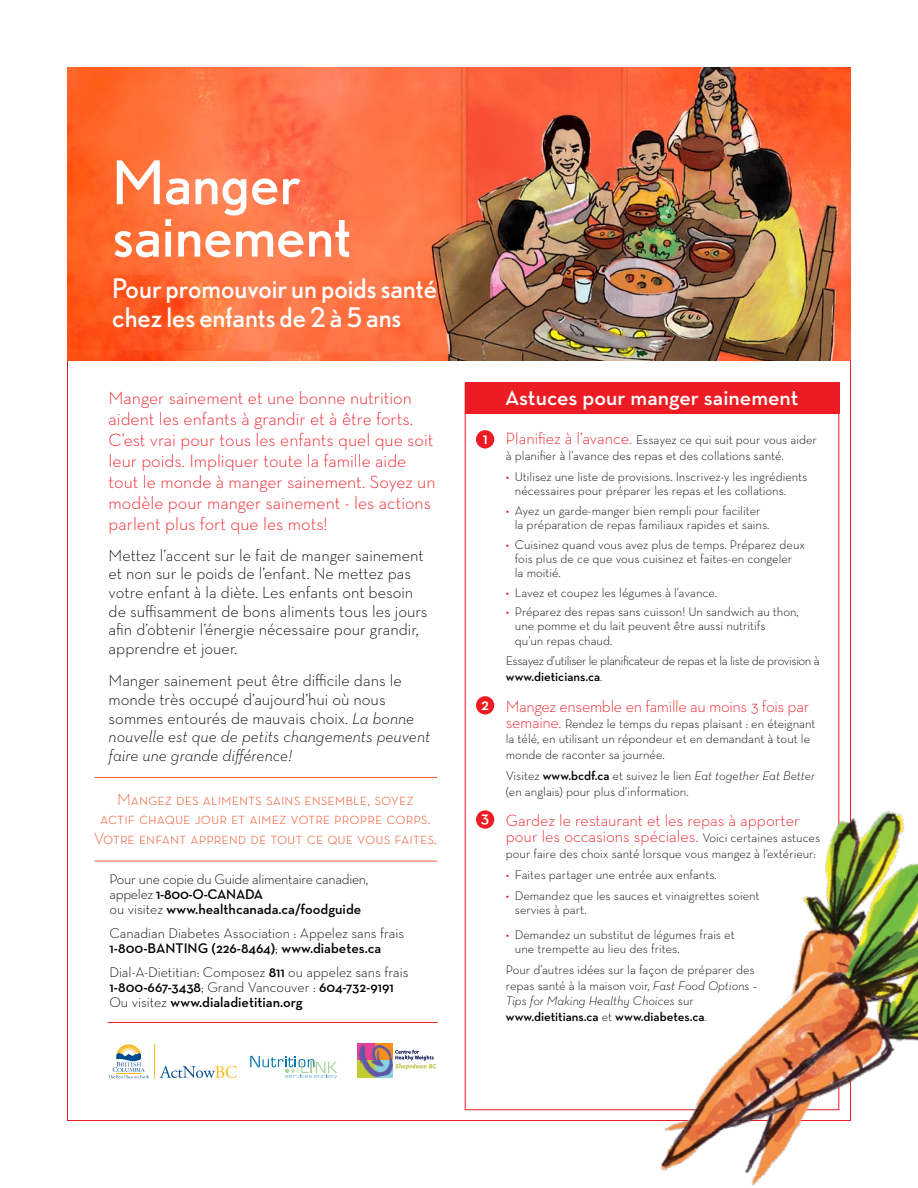
<style>
.page{position:relative;width:918px;height:1188px;background:#fff}
.page>*{position:absolute;margin:0;border:0;box-sizing:border-box;transform-origin:0 0}
.t1{font:60px/52.5px "Nobel";color:#fff}
.t2{font:27px/29.4px "Nobel";color:#fff}
.t3{font:600 21.75px "Neutra Text";color:#fff}
.t4{font:300 18px/21px "Neutra Text";color:#ed1c24}
.t5{font:300 16.5px/18.6px "Neutra Text";color:#000}
.t6{font:16.5px/19.5px "Neutra Text Light SC";color:#ee5e38;text-align:center}
.t7{font:300 16.5px/16.2px "Neutra Text";color:#ed1c24}
.t8{font:300 16.5px "Neutra Text";letter-spacing:-.02em;color:#ed1c24}
.t9{font:600 16.5px "Neutra Text";color:#fff}
.t10{font:300 14.25px/15px "Neutra Text";color:#000}
.t11{font:300 14.25px/15px "Neutra Text";letter-spacing:-.02em;color:#000}
.t12{font:300 12.75px/14.2px "Neutra Text";color:#000}
.t13{font:300 12.75px/15.8px "Neutra Text";letter-spacing:-.03em;color:#000}
.s1{font-style:italic}
.s2{font-weight:600}
.s3{font-size:16.5px;color:#ed1c24}
.s4{color:#ed1c24}
.s5{font-size:12.75px;color:#000}
</style>
<div class="page">
<img style="left:67px;top:67px;width:784px;height:294px">
<div style="left:465px;top:383px;width:374px;height:31px;background:#ed1c24"></div>
<img style="left:579px;top:765px;width:339px;height:421px">
<hr style="left:108px;top:1022px;width:330px;height:1px;background:#ed1c24">
<hr style="left:94px;top:777px;width:343px;height:1px;background:#ee5e38">
<hr style="left:94px;top:861px;width:343px;height:1px;background:#ee5e38">
<svg style="left:250px;top:1056px;width:87px;height:23px"></svg>
<hr style="left:154px;top:1045px;width:1px;height:33px;background:#fdb813">
<svg style="left:160px;top:1066px;width:77px;height:12px"></svg>
<svg style="left:108px;top:1045px;width:41px;height:33px"></svg>
<svg style="left:357px;top:1043px;width:36px;height:35px"></svg>
<svg style="left:358px;top:1043px;width:17px;height:17px"></svg>
<svg style="left:375px;top:1043px;width:17px;height:17px"></svg>
<svg style="left:375px;top:1060px;width:17px;height:17px"></svg>
<svg style="left:358px;top:1060px;width:17px;height:17px"></svg>
<svg style="left:395px;top:1050px;width:42px;height:20px"></svg>
<div style="left:476px;top:430px;width:18px;height:18px;background:#ed1c24;border-radius:50%"></div>
<div style="left:476px;top:696px;width:18px;height:19px;background:#ed1c24;border-radius:50%"></div>
<div style="left:476px;top:810px;width:18px;height:19px;background:#ed1c24;border-radius:50%"></div>
<h1 class="t1" style="left:112px;top:156px;width:241px">Manger sainement</h1>
<h2 class="t2" style="left:112px;top:273px;width:326px">Pour promouvoir un poids santé chez les enfants de 2 à 5 ans</h2>
<p class="t4" style="left:109px;top:387px;width:328px">Manger sainement et une bonne nutrition aident les enfants à grandir et à être forts.<br>C’est vrai pour tous les enfants quel que soit leur poids. Impliquer toute la famille aide tout le monde à manger sainement. Soyez un modèle pour manger sainement - les actions parlent plus fort que les mots!</p>
<p class="t5" style="left:109px;top:545px;width:320px">Mettez l’accent sur le fait de manger sainement et non sur le poids de l’enfant. Ne mettez pas votre enfant à la diète. Les enfants ont besoin de suffisamment de bons aliments tous les jours afin d’obtenir l’énergie nécessaire pour grandir, apprendre et jouer.</p>
<p class="t5" style="left:109px;top:671px;width:323px">Manger sainement peut être difficile dans le monde très occupé d’aujourd’hui où nous sommes entourés de mauvais choix. <span class="s1">La bonne nouvelle est que de petits changements peuvent faire une grande différence!</span></p>
<p class="t6" style="left:94px;top:789px;width:345px">Mangez des aliments sains ensemble, soyez<br>actif chaque jour et aimez votre propre corps.<br>Votre enfant apprend de tout ce que vous faites.</p>
<p class="t11" style="left:110px;top:872px;width:261px">Pour une copie du Guide alimentaire canadien, appelez <span class="s2">1-800-O-CANADA<br></span>ou visitez <span class="s2">www.healthcanada.ca/foodguide</span></p>
<p class="t10" style="left:110px;top:926px;width:296px">Canadian Diabetes Association : Appelez sans frais<br><span class="s2">1-800-BANTING (226-8464)</span>; <span class="s2">www.diabetes.ca</span></p>
<p class="t10" style="left:110px;top:965px;width:300px">Dial-A-Dietitian: Composez <span class="s2">811</span> ou appelez sans frais<br><span class="s2">1-800-667-3438</span>; Grand Vancouver : <span class="s2">604-732-9191<br></span>Ou visitez <span class="s2">www.dialadietitian.org</span></p>
<p class="t9" style="left:483px;top:428px;width:7px">1</p>
<p class="t9" style="left:481px;top:694px;width:9px">2</p>
<p class="t9" style="left:481px;top:808px;width:10px">3</p>
<h3 class="t3" style="left:505px;top:384px;width:295px">Astuces pour manger sainement</h3>
<p class="t12" style="left:506px;top:432px;width:313px;line-height:15.8px"><span class="s3">Planifiez à l’avance.</span> Essayez ce qui suit pour vous aider à planifier à l’avance des repas et des collations santé.</p>
<p class="t12" style="left:515px;top:469px;width:294px;text-indent:-9px"><span class="s4">•</span> Utilisez une liste de provisions. Inscrivez-y les ingrédients nécessaires pour préparer les repas et les collations.</p>
<p class="t12" style="left:515px;top:503px;width:256px;text-indent:-9px"><span class="s4">•</span> Ayez un garde-manger bien rempli pour faciliter la préparation de repas familiaux rapides et sains.</p>
<p class="t12" style="left:515px;top:537px;width:292px;text-indent:-9px"><span class="s4">•</span> Cuisinez quand vous avez plus de temps. Préparez deux fois plus de ce que vous cuisinez et faites-en congeler<br>la moitié.</p>
<p class="t12" style="left:506px;top:585px;width:213px"><span class="s4">•</span> Lavez et coupez les légumes à l’avance.</p>
<p class="t12" style="left:515px;top:604px;width:286px;text-indent:-9px"><span class="s4">•</span> Préparez des repas sans cuisson! Un sandwich au thon, une pomme et du lait peuvent être aussi nutritifs<br>qu’un repas chaud.</p>
<p class="t13" style="left:506px;top:653px;width:315px">Essayez d’utiliser le planificateur de repas et la liste de provision à <span class="s2">www.dieticians.ca</span>.</p>
<p class="t8" style="left:506px;top:696px;width:305px">Mangez ensemble en famille au moins 3 fois par</p>
<p class="t12" style="left:506px;top:715px;width:311px;line-height:15.8px"><span class="s3">semaine.</span> Rendez le temps du repas plaisant : en éteignant la télé, en utilisant un répondeur et en demandant à tout le monde de raconter sa journée.</p>
<p class="t12" style="left:506px;top:767px;width:311px;line-height:15.8px">Visitez <span class="s2">www.bcdf.ca</span> et suivez le lien <span class="s1">Eat together Eat Better </span>(en anglais) pour plus d’information.</p>
<p class="t7" style="left:506px;top:812px;width:316px">Gardez le restaurant et les repas à apporter pour les occasions spéciales. <span class="s5">Voici certaines astuces</span></p>
<p class="t12" style="left:506px;top:846px;width:312px">pour faire des choix santé lorsque vous mangez à l’extérieur:</p>
<p class="t12" style="left:506px;top:867px;width:212px"><span class="s4">•</span> Faites partager une entrée aux enfants.</p>
<p class="t12" style="left:515px;top:888px;width:246px;text-indent:-9px"><span class="s4">•</span> Demandez que les sauces et vinaigrettes soient servies à part.</p>
<p class="t12" style="left:515px;top:927px;width:221px;text-indent:-9px"><span class="s4">•</span> Demandez un substitut de légumes frais et une trempette au lieu des frites.</p>
<p class="t12" style="left:506px;top:961px;width:253px;line-height:15.8px">Pour d’autres idées sur la façon de préparer des repas santé à la maison voir, <span class="s1">Fast Food Options – Tips for Making Healthy Choices</span> sur <span class="s2">www.dietitians.ca</span> et <span class="s2">www.diabetes.ca</span>.</p>
</div>
